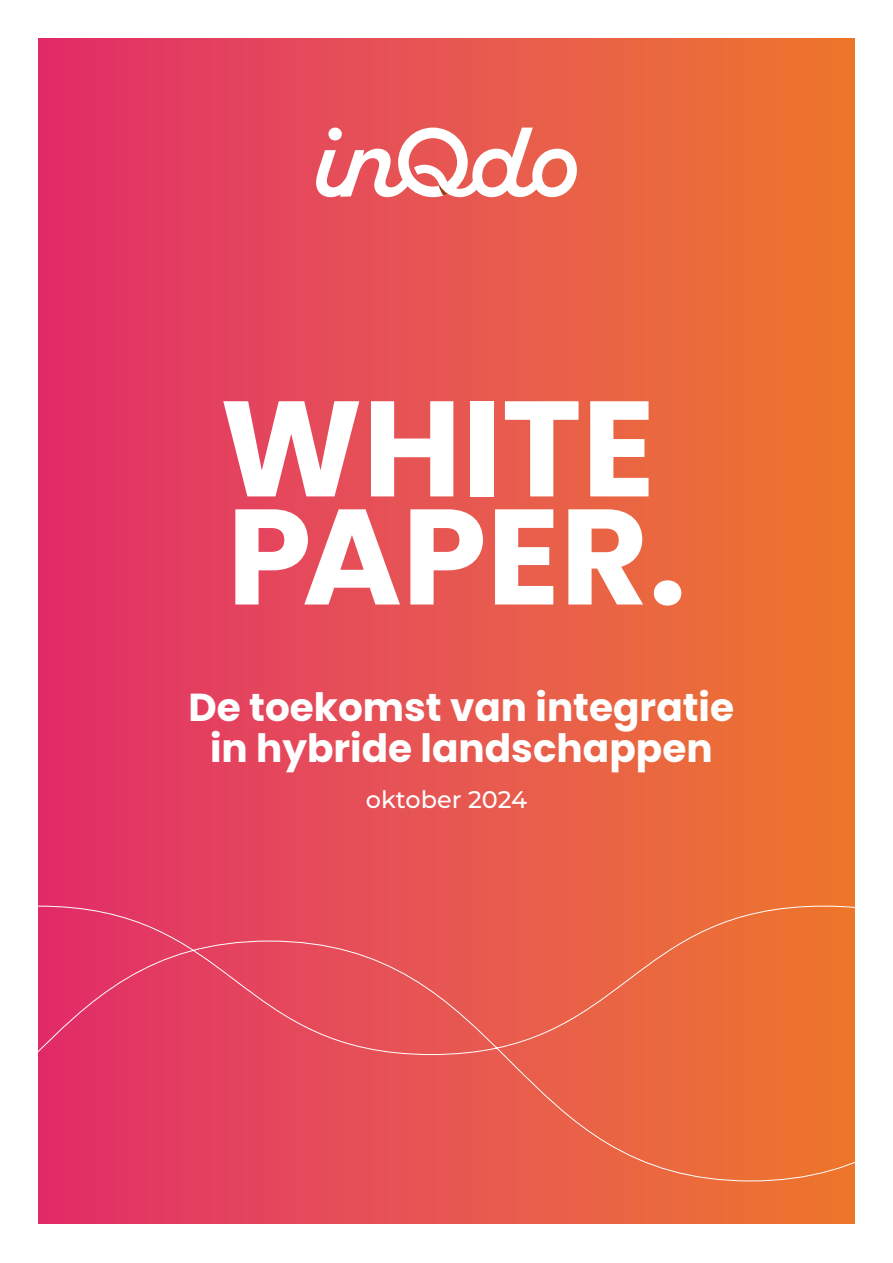
<style>
.page{position:relative;width:893px;height:1263px;background:#fff}
.page>*{position:absolute;margin:0;border:0;box-sizing:border-box;transform-origin:0 0}
.t1{font:700 135.6px/108px "Poppins";color:#fff}
.t2{font:700 39px/40.5px "Poppins";color:#fff;text-align:center}
.t3{font:500 24px "Montserrat";color:#fff}
</style>
<div class="page">
<div style="left:38px;top:38px;width:817px;height:1186px;background:linear-gradient(to right,#e12f6d,#ed7930)"></div>
<svg style="left:316px;top:128px;width:261px;height:69px"></svg>
<svg style="left:38px;top:905px;width:817px;height:277px;background:#e7554f"></svg>
<h1 class="t1" style="left:220px;top:396px;width:468px">WHITE<br>PAPER.</h1>
<p class="t2" style="left:189px;top:688px;width:547px">De toekomst van integratie in hybride landschappen</p>
<p class="t3" style="left:366px;top:782px;width:163px">oktober 2024</p>
</div>
